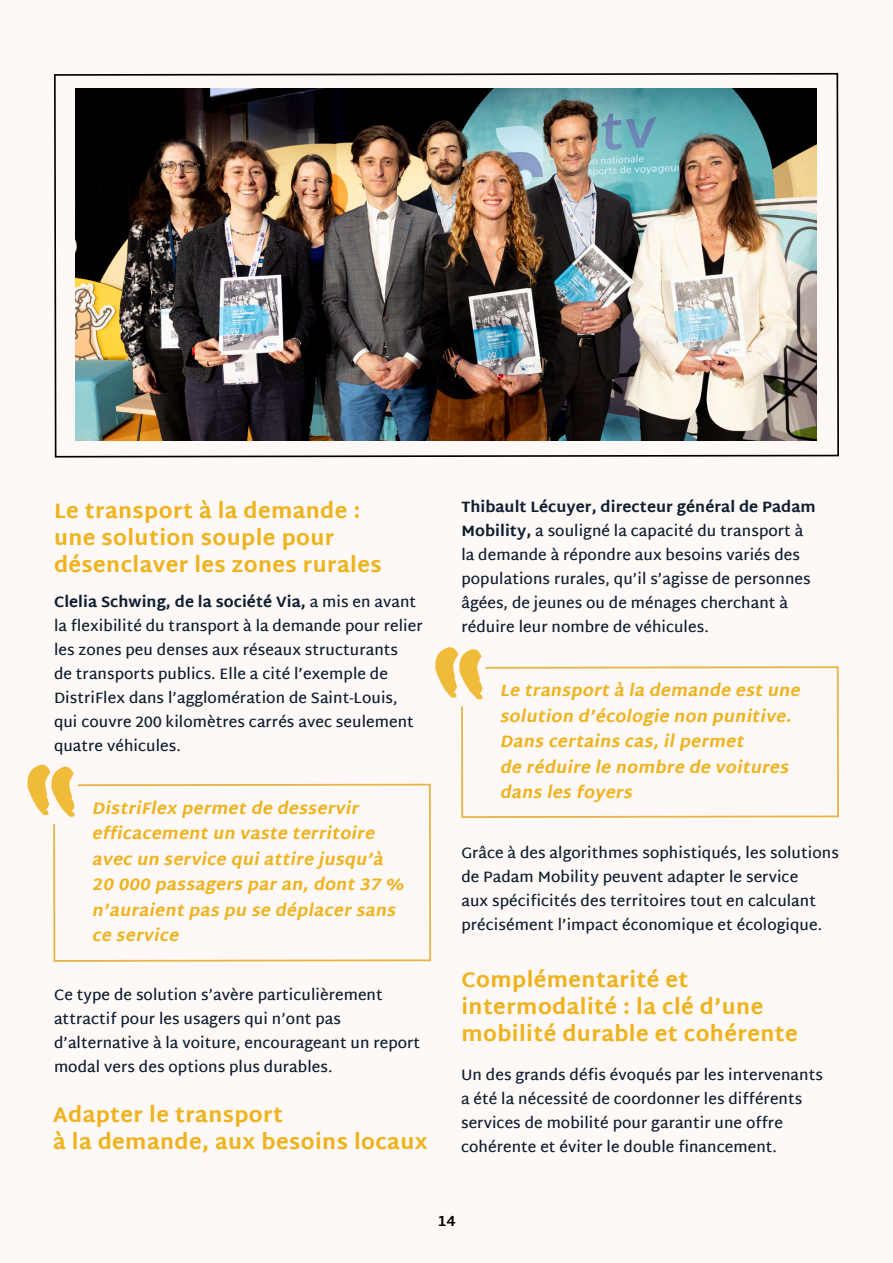
<style>
.page{position:relative;width:893px;height:1263px;background:#fef8f7}
.page>*{position:absolute;margin:0;border:0;box-sizing:border-box;transform-origin:0 0}
.t1{font:800 21px/27px "Martel Sans";letter-spacing:.02em;color:#eeb31f}
.t2{font:italic 800 16.5px/25.5px "Martel Sans";color:#eeb31f}
.t3{font:600 15px/24px "Martel Sans";letter-spacing:.005em;color:#102032}
.t4{font:700 15px "Martel Sans";color:#020203}
.s1{font-weight:800}
</style>
<div class="page">
<img style="left:54px;top:72px;width:785px;height:386px">
<svg style="left:53px;top:783px;width:379px;height:179px"></svg>
<svg style="left:27px;top:764px;width:64px;height:61px"></svg>
<svg style="left:461px;top:666px;width:378px;height:152px"></svg>
<svg style="left:435px;top:647px;width:64px;height:61px"></svg>
<h1 class="t1" style="left:54px;top:497px;width:329px">Le transport à la demande : une solution souple pour désenclaver les zones rurales</h1>
<p class="t3" style="left:54px;top:590px;width:370px"><span class="s1">Clelia Schwing, de la société Via,</span> a mis en avant la flexibilité du transport à la demande pour relier les zones peu denses aux réseaux structurants<br>de transports publics. Elle a cité l’exemple de DistriFlex dans l’agglomération de Saint-Louis, qui couvre 200 kilomètres carrés avec seulement quatre véhicules.</p>
<p class="t2" style="left:92px;top:795px;width:318px">DistriFlex permetde desservir efficacementun vaste territoire avec un service quiattire jusqu’à<br>20 000 passagers paran,dont37 % n’auraientpas pu se déplacersans ce service</p>
<p class="t3" style="left:54px;top:982px;width:368px">Ce type de solution s’avère particulièrement attractif pour les usagers qui n’ont pas d’alternative à la voiture, encourageant un report modal vers des options plus durables.</p>
<h1 class="t1" style="left:53px;top:1101px;width:376px">Adapter le transport<br>à la demande, aux besoins locaux</h1>
<p class="t3" style="left:461px;top:495px;width:356px"><span class="s1">Thibault Lécuyer, directeur général de Padam Mobility,</span> a souligné la capacité du transport à la demande à répondre aux besoins variés des populations rurales, qu’il s’agisse de personnes âgées, de jeunes ou de ménages cherchant à réduire leur nombre de véhicules.</p>
<p class="t2" style="left:500px;top:678px;width:306px">Le transportà la demande estune solution d’écologie non punitive.<br>Dans certains cas,ilpermet<br>de réduire le nombre de voitures dans les foyers</p>
<p class="t3" style="left:461px;top:840px;width:379px">Grâce à des algorithmes sophistiqués, les solutions de Padam Mobility peuvent adapter le service<br>aux spécificités des territoires tout en calculant précisément l’impact économique et écologique.</p>
<h1 class="t1" style="left:461px;top:966px;width:338px">Complémentarité et intermodalité : la clé d’une mobilité durable et cohérente</h1>
<p class="t3" style="left:461px;top:1062px;width:363px">Un des grands défis évoqués par les intervenants a été la nécessité de coordonner les différents services de mobilité pour garantir une offre cohérente et éviter le double financement.</p>
<p class="t4" style="left:437px;top:1212px;width:20px">14</p>
</div>
